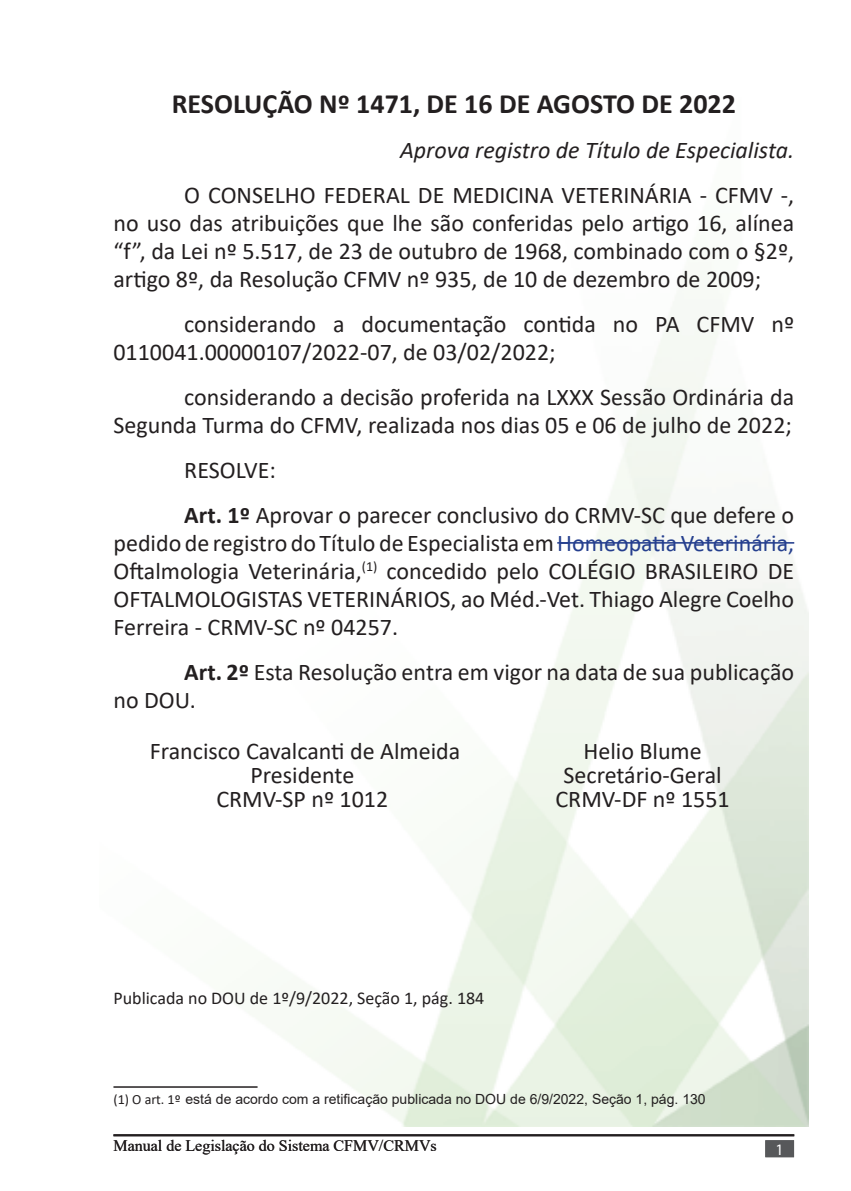
<style>
.page{position:relative;width:851px;height:1191px;background:#fff}
.page>*{position:absolute;margin:0;border:0;box-sizing:border-box;transform-origin:0 0}
.Texto_de_nota_de_rod{font:700 28px "Calibri";color:#231f20}
.Corpo_de_texto{font:24px/28px "Calibri";color:#231f20;text-align:justify}
.Texto_de_nota_de_rod-2{font:italic 24px "Calibri";color:#231f20}
.t1{font:18px "Calibri";color:#231f20}
.t2{font:16px "Times New Roman";color:#231f20}
.Apresentação{font:16px "Myriad Pro";color:#fff}
.t3{font:14px "Arial";color:#231f20}
.s1{font-weight:700}
.s2{color:#253f8e}
.s3{font-family:"Calibri"}
</style>
<div class="page">
<img style="left:113px;top:319px;width:695px;height:807px">
<hr style="left:113px;top:1134px;width:681px;height:2px;background:#231f20">
<div style="left:765px;top:1140px;width:28px;height:17px;background:#57585a;border:2px solid #57585a"></div>
<hr style="left:557px;top:542px;width:237px;height:1px;background:#253f8e">
<hr style="left:113px;top:1086px;width:144px;height:1px;background:#231f20">
<p class="Texto_de_nota_de_rod" style="left:172px;top:84px;width:565px">RESOLUÇÃO Nº 1471, DE 16 DE AGOSTO DE 2022</p>
<p class="Texto_de_nota_de_rod-2" style="left:400px;top:133px;width:395px">Aprova registro de Título de Especialista.</p>
<p class="Corpo_de_texto" style="left:113px;top:180px;width:682px;text-indent:71px">O CONSELHO FEDERAL DE MEDICINA VETERINÁRIA - CFMV -, no uso das atribuições que lhe são conferidas pelo artigo 16, alínea “f”, da Lei nº 5.517, de 23 de outubro de 1968, combinado com o §2º, artigo 8º, da Resolução CFMV nº 935, de 10 de dezembro de 2009;</p>
<p class="Corpo_de_texto" style="left:113px;top:309px;width:682px;text-indent:71px">considerando a documentação contida no PA CFMV nº<br>0110041.00000107/2022-07, de 03/02/2022;</p>
<p class="Corpo_de_texto" style="left:113px;top:382px;width:682px;text-align:right">considerando a decisão proferida na LXXX Sessão Ordinária da<br>Segunda Turma do CFMV, realizada nos dias 05 e 06 de julho de 2022;</p>
<p class="Corpo_de_texto" style="left:184px;top:455px;width:93px">RESOLVE:</p>
<p class="Corpo_de_texto" style="left:113px;top:500px;width:682px;text-indent:71px"><span class="s1">Art. 1º</span> Aprovar o parecer conclusivo do CRMV-SC que defere o pedido de registro do Título de Especialista em <span class="s2">Homeopatia Veterinária, </span>Oftalmologia Veterinária,<sup>(1)</sup> concedido pelo COLÉGIO BRASILEIRO DE OFTALMOLOGISTAS VETERINÁRIOS, ao Méd.-Vet. Thiago Alegre Coelho Ferreira - CRMV-SC nº 04257.</p>
<p class="Corpo_de_texto" style="left:113px;top:657px;width:682px;text-indent:71px"><span class="s1">Art. 2º</span> Esta Resolução entra em vigor na data de sua publicação no DOU.</p>
<p class="Corpo_de_texto" style="left:150px;top:736px;width:312px">Francisco Cavalcanti de Almeida</p>
<p class="Corpo_de_texto" style="left:250px;top:760px;width:105px">Presidente</p>
<p class="Corpo_de_texto" style="left:216px;top:784px;width:173px">CRMV-SP nº 1012</p>
<p class="Corpo_de_texto" style="left:583px;top:736px;width:120px">Helio Blume</p>
<p class="Corpo_de_texto" style="left:563px;top:760px;width:160px">Secretário-Geral</p>
<p class="Corpo_de_texto" style="left:555px;top:784px;width:176px">CRMV-DF nº 1551</p>
<p class="t1" style="left:113px;top:985px;width:372px">Publicada no DOU de 1º/9/2022, Seção 1, pág. 184</p>
<p class="t3" style="left:113px;top:1089px;width:593px"><span class="s3">(1) O art. 1º</span> está de acordo com a retificação publicada no DOU de 6/9/2022, Seção 1, pág. 130</p>
<p class="t2" style="left:113px;top:1134px;width:325px">Manual de Legislação do Sistema CFMV/CRMVs</p>
<p class="Apresentação" style="left:775px;top:1140px;width:10px">1</p>
</div>
